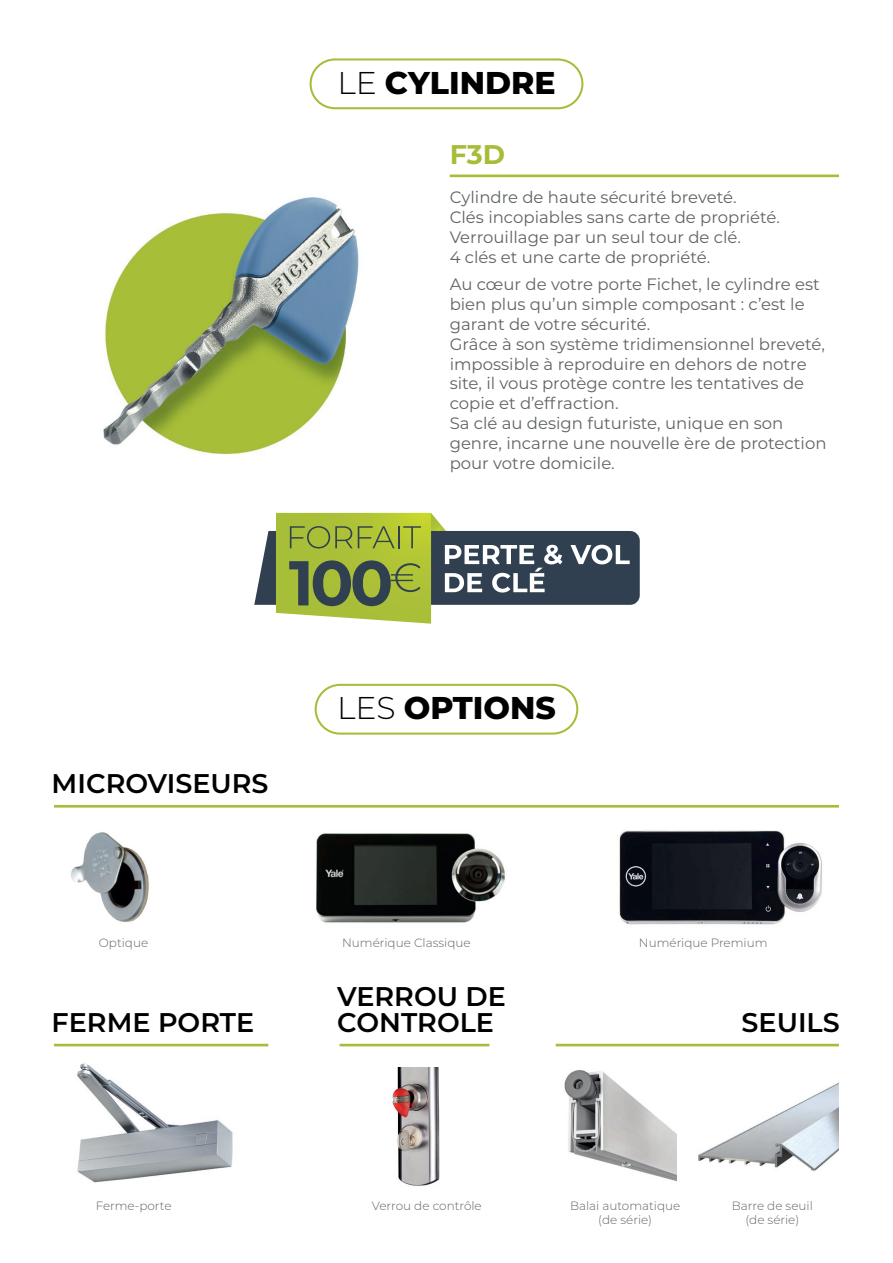
<style>
.page{position:relative;width:893px;height:1263px;background:#fff}
.page>*{position:absolute;margin:0;border:0;box-sizing:border-box;transform-origin:0 0}
.t1{font:800 31.5px "Montserrat";color:#000}
.t2{font:600 27px "Montserrat";color:#000}
.t3{font:700 27px "Montserrat";color:#a7bd39}
.t4{font:16.5px/19.8px "Montserrat";color:#606466}
.t5{font:300 12px "Montserrat";color:#606466}
.s1{font-weight:300}
</style>
<div class="page">
<hr style="left:450px;top:175px;width:389px;height:2px;background:#a7bd39">
<hr style="left:54px;top:805px;width:785px;height:2px;background:#a7bd39">
<hr style="left:54px;top:1044px;width:214px;height:2px;background:#a7bd39">
<hr style="left:340px;top:1044px;width:149px;height:2px;background:#a7bd39">
<hr style="left:556px;top:1044px;width:283px;height:2px;background:#a7bd39">
<div style="left:310px;top:58px;width:273px;height:51px;border:2px solid #a7bd39;border-radius:24px"></div>
<div style="left:315px;top:684px;width:263px;height:51px;border:2px solid #a7bd39;border-radius:24px"></div>
<svg style="left:254px;top:513px;width:386px;height:111px"></svg>
<img style="left:103px;top:197px;width:256px;height:258px">
<img style="left:71px;top:832px;width:78px;height:90px">
<img style="left:316px;top:833px;width:189px;height:90px">
<img style="left:619px;top:830px;width:203px;height:95px">
<img style="left:77px;top:1063px;width:156px;height:120px">
<img style="left:392px;top:1067px;width:48px;height:119px">
<img style="left:564px;top:1070px;width:112px;height:111px">
<img style="left:698px;top:1082px;width:141px;height:89px">
<p class="t1" style="left:337px;top:60px;width:220px"><span class="s1">LE</span> CYLINDRE</p>
<p class="t3" style="left:450px;top:135px;width:57px">F3D</p>
<p class="t4" style="left:450px;top:187px;width:288px">Cylindre de haute sécurité breveté.</p>
<p class="t4" style="left:450px;top:207px;width:332px">Clés incopiables sans carte de propriété.</p>
<p class="t4" style="left:450px;top:227px;width:293px">Verrouillage par un seul tour de clé.</p>
<p class="t4" style="left:450px;top:246px;width:262px">4 clés et une carte de propriété.</p>
<p class="t4" style="left:450px;top:274px;width:372px">Au cœur de votre porte Fichet, le cylindre est bien plus qu’un simple composant : c’est le garant de votre sécurité.</p>
<p class="t4" style="left:450px;top:333px;width:377px">Grâce à son système tridimensionnel breveté, impossible à reproduire en dehors de notre site, il vous protège contre les tentatives de copie et d’effraction.</p>
<p class="t4" style="left:450px;top:413px;width:378px">Sa clé au design futuriste, unique en son genre, incarne une nouvelle ère de protection pour votre domicile.</p>
<p class="t2" style="left:52px;top:764px;width:218px">MICROVISEURS</p>
<p class="t5" style="left:99px;top:935px;width:51px">Optique</p>
<p class="t1" style="left:337px;top:685px;width:220px"><span class="s1">LES</span> OPTIONS</p>
<p class="t5" style="left:342px;top:935px;width:130px">Numérique Classique</p>
<p class="t5" style="left:639px;top:935px;width:130px">Numérique Premium</p>
<p class="t2" style="left:337px;top:977px;width:170px">VERROU DE</p>
<p class="t2" style="left:337px;top:1003px;width:158px">CONTROLE</p>
<p class="t2" style="left:52px;top:1003px;width:204px">FERME PORTE</p>
<p class="t2" style="left:742px;top:1003px;width:100px">SEUILS</p>
<p class="t5" style="left:96px;top:1197px;width:77px">Ferme-porte</p>
<p class="t5" style="left:372px;top:1197px;width:111px">Verrou de contrôle</p>
<p class="t5" style="left:570px;top:1197px;width:112px">Balai automatique</p>
<p class="t5" style="left:598px;top:1212px;width:55px">(de série)</p>
<p class="t5" style="left:732px;top:1197px;width:82px">Barre de seuil</p>
<p class="t5" style="left:745px;top:1212px;width:55px">(de série)</p>
</div>
